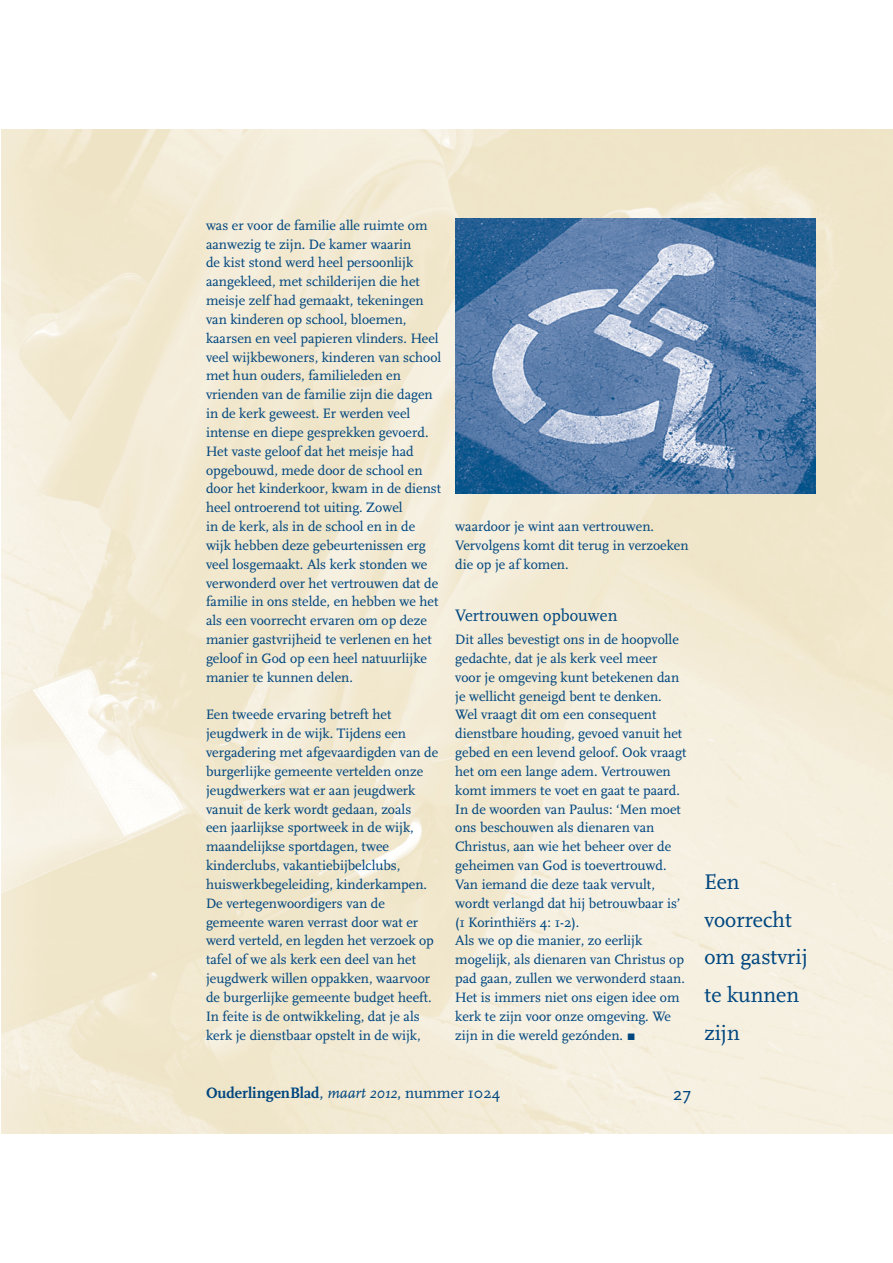
<style>
.page{position:relative;width:893px;height:1263px;background:#fff}
.page>*{position:absolute;margin:0;border:0;box-sizing:border-box;transform-origin:0 0}
.t1{font:22.05px/37.7px "Cscala";color:#00467f}
.t2{font:18.9px "Scala Sans";color:#00467f}
.t3{font:17.25px "Cscala";letter-spacing:.005em;color:#00467f}
.t4{font:700 15.75px "Cscala";color:#00467f}
.t5{font:14.1px/18.9px "Cscala";color:#00467f}
.s1{font-weight:400}
.s2{font-weight:400;font-style:italic}
</style>
<div class="page">
<img style="left:1px;top:130px;width:892px;height:1003px">
<img style="left:455px;top:218px;width:361px;height:275px">
<p class="t5" style="left:206px;top:217px;width:237px">was er voor de familie alle ruimte om aanwezig te zijn. De kamer waarin<br>de kist stond werd heel persoonlijk aangekleed, met schilderijen die het meisje zelf had gemaakt, tekeningen van kinderen op school, bloemen, kaarsen en veel papieren vlinders. Heel veel wijkbewoners, kinderen van school met hun ouders, familieleden en vrienden van de familie zijn die dagen in de kerk geweest. Er werden veel intense en diepe gesprekken gevoerd.<br>Het vaste geloof dat het meisje had opgebouwd, mede door de school en door het kinderkoor, kwam in de dienst heel ontroerend tot uiting. Zowel<br>in de kerk, als in de school en in de wijk hebben deze gebeurtenissen erg veel losgemaakt. Als kerk stonden we verwonderd over het vertrouwen dat de familie in ons stelde, en hebben we het als een voorrecht ervaren om op deze manier gastvrijheid te verlenen en het geloof in God op een heel natuurlijke manier te kunnen delen.</p>
<p class="t5" style="left:206px;top:706px;width:234px">Een tweede ervaring betreft het jeugdwerk in de wijk. Tijdens een vergadering met afgevaardigden van de burgerlijke gemeente vertelden onze jeugdwerkers wat er aan jeugdwerk vanuit de kerk wordt gedaan, zoals<br>een jaarlijkse sportweek in de wijk, maandelijkse sportdagen, twee kinderclubs, vakantiebijbelclubs, huiswerkbegeleiding, kinderkampen.<br>De vertegenwoordigers van de gemeente waren verrast door wat er werd verteld, en legden het verzoek op tafel of we als kerk een deel van het jeugdwerk willen oppakken, waarvoor de burgerlijke gemeente budget heeft.<br>In feite is de ontwikkeling, dat je als kerk je dienstbaar opstelt in de wijk,</p>
<p class="t5" style="left:455px;top:518px;width:235px">waardoor je wint aan vertrouwen.<br>Vervolgens komt dit terug in verzoeken die op je af komen.</p>
<p class="t3" style="left:455px;top:608px;width:164px">Vertrouwen opbouwen</p>
<p class="t5" style="left:455px;top:631px;width:233px">Dit alles bevestigt ons in de hoopvolle gedachte, dat je als kerk veel meer voor je omgeving kunt betekenen dan je wellicht geneigd bent te denken.<br>Wel vraagt dit om een consequent dienstbare houding, gevoed vanuit het gebed en een levend geloof. Ook vraagt het om een lange adem. Vertrouwen komt immers te voet en gaat te paard.<br>In de woorden van Paulus: ‘Men moet ons beschouwen als dienaren van Christus, aan wie het beheer over de geheimen van God is toevertrouwd.<br>Van iemand die deze taak vervult, wordt verlangd dat hij betrouwbaar is’ (1 Korinthiërs 4: 1-2).<br>Als we op die manier, zo eerlijk mogelijk, als dienaren van Christus op pad gaan, zullen we verwonderd staan.<br>Het is immers niet ons eigen idee om kerk te zijn voor onze omgeving. We zijn in die wereld gezónden. π</p>
<h1 class="t1" style="left:704px;top:865px;width:105px">Een voorrecht om gastvrij te kunnen zijn</h1>
<p class="t4" style="left:206px;top:1086px;width:296px">OuderlingenBlad<span class="s1">,</span> <span class="s2">maart 2012</span><span class="s1">, nummer 1024</span></p>
<h2 class="t2" style="left:673px;top:1086px;width:20px">27</h2>
</div>
